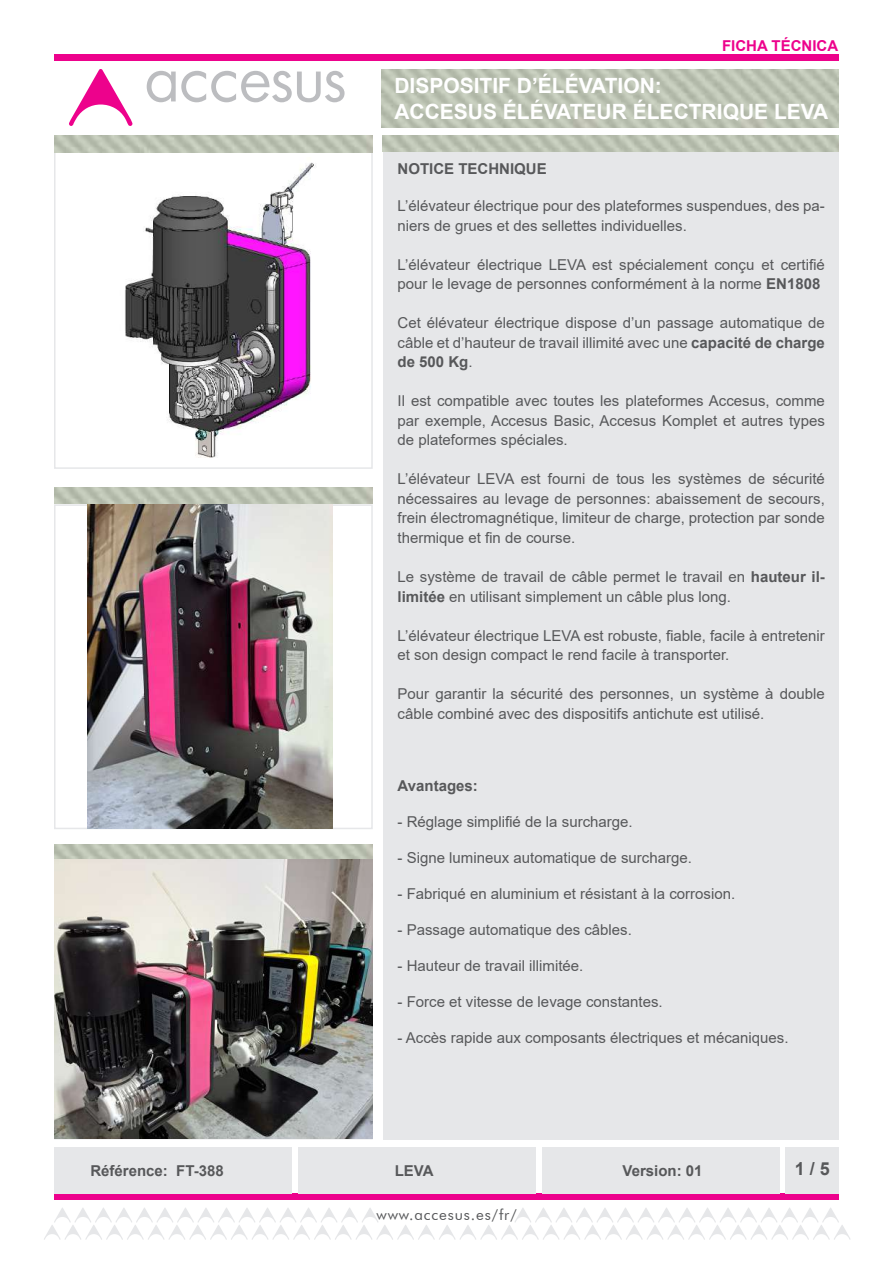
<style>
.page{position:relative;width:893px;height:1263px;background:#fff}
.page>*{position:absolute;margin:0;border:0;box-sizing:border-box;transform-origin:0 0}
.t1{font:700 21px/25.2px "Arial";color:#fff}
.t2{font:700 18px "Arial";color:#57585a}
.t3{font:15px/19.5px "Arial";color:#57585a}
.t4{font:700 15px "Arial";color:#57585a}
.t5{font:15px "Futura BT";letter-spacing:.06em;color:#57585a}
.t6{font:700 15px "Arial";color:#ed028c}
.s1{font-weight:700}
</style>
<div class="page">
<div style="left:54px;top:504px;width:319px;height:325px;background:#fff;border:2px solid #e6e7e9"></div>
<div style="left:54px;top:1193px;width:785px;height:7px;background:#ed028c"></div>
<div style="left:54px;top:136px;width:319px;height:333px;background:#fff;border:2px solid #e6e7e9"></div>
<div style="left:383px;top:152px;width:456px;height:988px;background:#e6e7e9"></div>
<svg style="left:147px;top:71px;width:198px;height:31px"></svg>
<svg style="left:69px;top:69px;width:63px;height:57px"></svg>
<img style="left:381px;top:69px;width:458px;height:58px">
<div style="left:54px;top:1147px;width:237px;height:47px;background:#e6e7e9"></div>
<div style="left:298px;top:1147px;width:237px;height:47px;background:#e6e7e9"></div>
<div style="left:542px;top:1147px;width:237px;height:47px;background:#e6e7e9"></div>
<div style="left:785px;top:1147px;width:54px;height:47px;background:#e6e7e9"></div>
<div style="left:54px;top:54px;width:785px;height:6px;background:#ed028c"></div>
<svg style="left:44px;top:1208px;width:806px;height:32px"></svg>
<img style="left:54px;top:136px;width:319px;height:16px">
<img style="left:54px;top:845px;width:319px;height:293px">
<img style="left:125px;top:162px;width:191px;height:295px">
<img style="left:87px;top:504px;width:246px;height:324px">
<p class="t6" style="left:722px;top:36px;width:118px">FICHA TÉCNICA</p>
<h1 class="t1" style="left:394px;top:74px;width:436px">DISPOSITIF D’ÉLÉVATION:<br>ACCESUS ÉLÉVATEUR ÉLECTRIQUE LEVA</h1>
<p class="t4" style="left:398px;top:158px;width:151px">NOTICE TECHNIQUE</p>
<p class="t3" style="left:398px;top:196px;width:429px">L’élévateur électrique pour des plateformes suspendues, des pa&shy;niers de grues et des sellettes individuelles.</p>
<p class="t3" style="left:398px;top:255px;width:429px">L’élévateur électrique LEVA est spécialement conçu et certifié pour le levage de personnes conformément à la norme <span class="s1">EN1808</span></p>
<p class="t3" style="left:398px;top:313px;width:429px;text-align:justify">Cet élévateur électrique dispose d’un passage automatique de câble et d’hauteur de travail illimité avec une <span class="s1">capacité de charge de 500 Kg</span>.</p>
<p class="t3" style="left:398px;top:391px;width:429px;text-align:justify">Il est compatible avec toutes les plateformes Accesus, comme par exemple, Accesus Basic, Accesus Komplet et autres types de plateformes spéciales.</p>
<p class="t3" style="left:398px;top:469px;width:429px;text-align:justify">L’élévateur LEVA est fourni de tous les systèmes de sécurité nécessaires au levage de personnes: abaissement de secours, frein électromagnétique, limiteur de charge, protection par sonde thermique et fin de course.</p>
<p class="t3" style="left:398px;top:567px;width:429px">Le système de travail de câble permet le travail en <span class="s1">hauteur il&shy;limitée</span> en utilisant simplement un câble plus long.</p>
<p class="t3" style="left:398px;top:625px;width:429px">L’élévateur électrique LEVA est robuste, fiable, facile à entretenir et son design compact le rend facile à transporter.</p>
<p class="t3" style="left:398px;top:684px;width:429px">Pour garantir la sécurité des personnes, un système à double câble combiné avec des dispositifs antichute est utilisé.</p>
<p class="t4" style="left:398px;top:775px;width:82px">Avantages:</p>
<p class="t3" style="left:398px;top:811px;width:237px">- Réglage simplifié de la surcharge.</p>
<p class="t3" style="left:398px;top:847px;width:296px">- Signe lumineux automatique de surcharge.</p>
<p class="t3" style="left:398px;top:883px;width:339px">- Fabriqué en aluminium et résistant à la corrosion.</p>
<p class="t3" style="left:398px;top:919px;width:236px">- Passage automatique des câbles.</p>
<p class="t3" style="left:398px;top:955px;width:187px">- Hauteur de travail illimitée.</p>
<p class="t3" style="left:398px;top:991px;width:267px">- Force et vitesse de levage constantes.</p>
<p class="t3" style="left:398px;top:1027px;width:393px">- Accès rapide aux composants électriques et mécaniques.</p>
<p class="t4" style="left:90px;top:1160px;width:135px">Référence: FT-388</p>
<p class="t4" style="left:395px;top:1160px;width:40px">LEVA</p>
<p class="t4" style="left:623px;top:1160px;width:82px">Version: 01</p>
<p class="t5" style="left:376px;top:1206px;width:142px">www.accesus.es/fr/</p>
<p class="t2" style="left:795px;top:1156px;width:37px">1 / 5</p>
</div>
